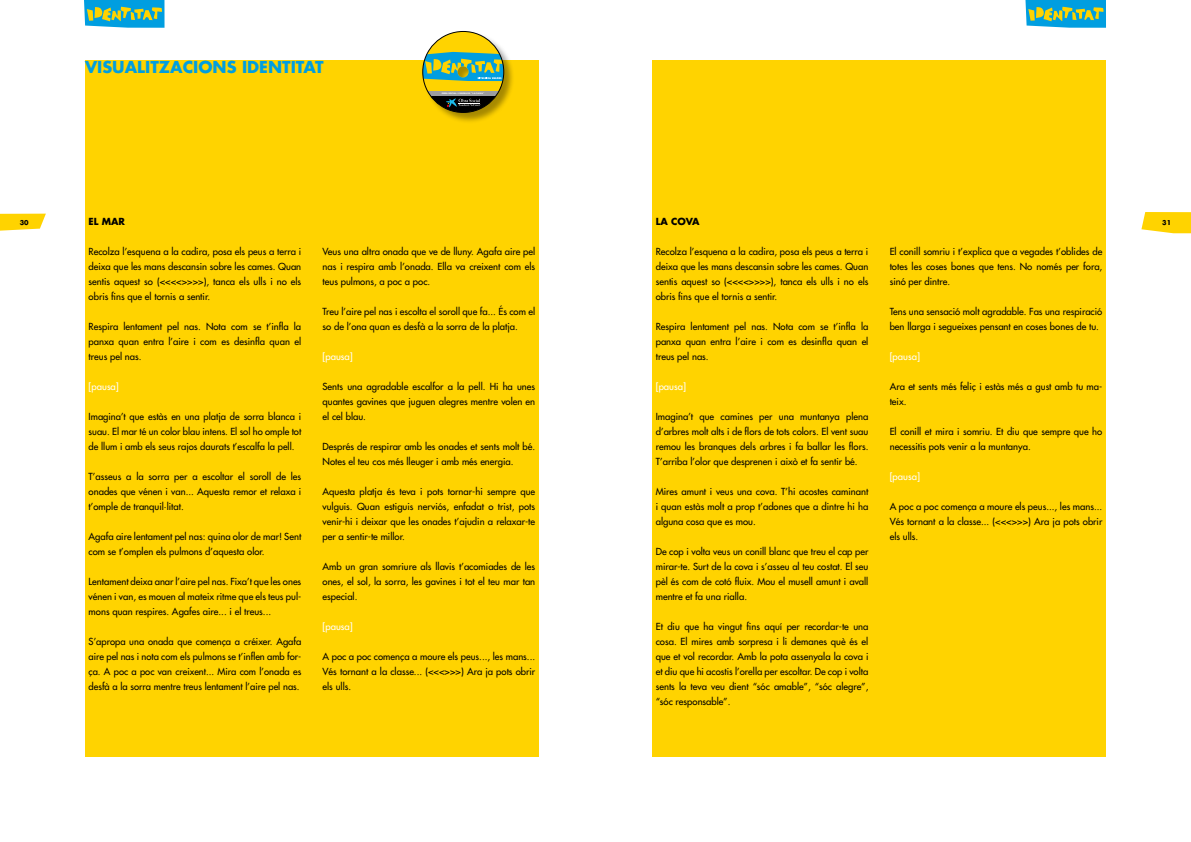
<style>
.page{position:relative;width:1191px;height:842px;background:#fff}
.page>*{position:absolute;margin:0;border:0;box-sizing:border-box;transform-origin:0 0}
.t1{font:700 16px "Futura LT";color:#009ee0}
.t2{font:9.5px/15px "Futura LT";color:#000;text-align:justify}
.t3{font:9.5px "Futura LT";color:#fff}
.t4{font:700 9.5px "Futura LT";color:#000}
.t5{font:700 6.5px "Futura LT";color:#000}
.t6{font:900 2px "Univers";color:#fff}
</style>
<div class="page">
<svg style="left:0;top:214px;width:46px;height:17px"></svg>
<svg style="left:1141px;top:212px;width:50px;height:21px"></svg>
<div style="left:652px;top:60px;width:454px;height:697px;background:#ffd300"></div>
<svg style="left:1025px;top:0;width:81px;height:28px;background:#44aeaf"></svg>
<div style="left:85px;top:60px;width:454px;height:697px;background:#ffd300"></div>
<svg style="left:84px;top:0;width:80px;height:28px;background:#43adae"></svg>
<div style="left:423px;top:32px;width:96px;height:96px;background:#000;opacity:.35"></div>
<svg style="left:423px;top:31px;width:80px;height:81px"></svg>
<div style="left:422px;top:31px;width:82px;height:82px;border:1px solid #000;border-radius:50%"></div>
<h1 class="t1" style="left:85px;top:56px;width:240px">VISUALITZACIONS IDENTITAT</h1>
<p class="t6" style="left:442px;top:92px;width:44px">OBRA SOCIAL. L’ÀNIMA DE “LA CAIXA”</p>
<p class="t5" style="left:20px;top:218px;width:10px">30</p>
<p class="t4" style="left:89px;top:215px;width:38px">EL MAR</p>
<p class="t2" style="left:89px;top:244px;width:214px">Recolza l’esquena a la cadira, posa els peus a terra i deixa que les mans descansin sobre les cames. Quan sentis aquest so (&lt;&lt;&lt;&lt;&gt;&gt;&gt;&gt;), tanca els ulls i no els obris fins que el tornis a sentir.</p>
<p class="t2" style="left:89px;top:319px;width:214px">Respira lentament pel nas. Nota com se t’infla la panxa quan entra l’aire i com es desinfla quan el treus pel nas.</p>
<p class="t3" style="left:89px;top:380px;width:32px">[pausa]</p>
<p class="t2" style="left:89px;top:409px;width:214px">Imagina’t que estàs en una platja de sorra blanca i suau. El mar té un color blau intens. El sol ho omple tot de llum i amb els seus rajos daurats t’escalfa la pell.</p>
<p class="t2" style="left:89px;top:469px;width:214px">T’asseus a la sorra per a escoltar el soroll de les onades que vénen i van... Aquesta remor et relaxa i t’omple de tranquil·litat.</p>
<p class="t2" style="left:89px;top:529px;width:214px">Agafa aire lentament pel nas: quina olor de mar! Sent com se t’omplen els pulmons d’aquesta olor.</p>
<p class="t2" style="left:89px;top:574px;width:214px">Lentament deixa anar l’aire pel nas. Fixa’t que les ones vénen i van, es mouen al mateix ritme que els teus pul&shy;mons quan respires. Agafes aire... i el treus...</p>
<p class="t2" style="left:89px;top:634px;width:214px">S’apropa una onada que comença a créixer. Agafa aire pel nas i nota com els pulmons se t’inflen amb for&shy;ça. A poc a poc van creixent... Mira com l’onada es desfà a la sorra mentre treus lentament l’aire pel nas.</p>
<p class="t2" style="left:322px;top:244px;width:214px">Veus una altra onada que ve de lluny. Agafa aire pel nas i respira amb l’onada. Ella va creixent com els teus pulmons, a poc a poc.</p>
<p class="t2" style="left:322px;top:304px;width:214px">Treu l’aire pel nas i escolta el soroll que fa... És com el so de l’ona quan es desfà a la sorra de la platja.</p>
<p class="t3" style="left:322px;top:350px;width:32px">[pausa]</p>
<p class="t2" style="left:322px;top:379px;width:214px">Sents una agradable escalfor a la pell. Hi ha unes quantes gavines que juguen alegres mentre volen en el cel blau.</p>
<p class="t2" style="left:322px;top:439px;width:214px">Després de respirar amb les onades et sents molt bé.<br>Notes el teu cos més lleuger i amb més energia.</p>
<p class="t2" style="left:322px;top:484px;width:214px">Aquesta platja és teva i pots tornar-hi sempre que vulguis. Quan estiguis nerviós, enfadat o trist, pots venir-hi i deixar que les onades t’ajudin a relaxar-te per a sentir-te millor.</p>
<p class="t2" style="left:322px;top:559px;width:214px">Amb un gran somriure als llavis t’acomiades de les ones, el sol, la sorra, les gavines i tot el teu mar tan especial.</p>
<p class="t3" style="left:322px;top:620px;width:32px">[pausa]</p>
<p class="t2" style="left:322px;top:649px;width:214px">A poc a poc comença a moure els peus..., les mans...<br>Vés tornant a la classe... (&lt;&lt;&lt;&gt;&gt;&gt;) Ara ja pots obrir els ulls.</p>
<p class="t4" style="left:656px;top:215px;width:45px">LA COVA</p>
<p class="t5" style="left:1162px;top:218px;width:10px">31</p>
<p class="t2" style="left:656px;top:244px;width:214px">Recolza l’esquena a la cadira, posa els peus a terra i deixa que les mans descansin sobre les cames. Quan sentis aquest so (&lt;&lt;&lt;&lt;&gt;&gt;&gt;&gt;), tanca els ulls i no els obris fins que el tornis a sentir.</p>
<p class="t2" style="left:656px;top:319px;width:214px">Respira lentament pel nas. Nota com se t’infla la panxa quan entra l’aire i com es desinfla quan el treus pel nas.</p>
<p class="t3" style="left:656px;top:380px;width:32px">[pausa]</p>
<p class="t2" style="left:656px;top:409px;width:214px">Imagina’t que camines per una muntanya plena d’arbres molt alts i de flors de tots colors. El vent suau remou les branques dels arbres i fa ballar les flors.<br>T’arriba l’olor que desprenen i això et fa sentir bé.</p>
<p class="t2" style="left:656px;top:484px;width:214px">Mires amunt i veus una cova. T’hi acostes caminant i quan estàs molt a prop t’adones que a dintre hi ha alguna cosa que es mou.</p>
<p class="t2" style="left:656px;top:544px;width:214px">De cop i volta veus un conill blanc que treu el cap per mirar-te. Surt de la cova i s’asseu al teu costat. El seu pèl és com de cotó fluix. Mou el musell amunt i avall mentre et fa una rialla.</p>
<p class="t2" style="left:656px;top:619px;width:214px">Et diu que ha vingut fins aquí per recordar-te una cosa. El mires amb sorpresa i li demanes què és el que et vol recordar. Amb la pota assenyala la cova i et diu que hi acostis l’orella per escoltar. De cop i volta sents la teva veu dient “sóc amable”, “sóc alegre”, “sóc responsable”.</p>
<p class="t2" style="left:889px;top:244px;width:214px">El conill somriu i t’explica que a vegades t’oblides de totes les coses bones que tens. No només per fora, sinó per dintre.</p>
<p class="t2" style="left:889px;top:304px;width:214px">Tens una sensació molt agradable. Fas una respiració ben llarga i segueixes pensant en coses bones de tu.</p>
<p class="t3" style="left:889px;top:350px;width:32px">[pausa]</p>
<p class="t2" style="left:889px;top:379px;width:214px">Ara et sents més feliç i estàs més a gust amb tu ma&shy;teix.</p>
<p class="t2" style="left:889px;top:424px;width:214px">El conill et mira i somriu. Et diu que sempre que ho necessitis pots venir a la muntanya.</p>
<p class="t3" style="left:889px;top:470px;width:32px">[pausa]</p>
<p class="t2" style="left:889px;top:499px;width:214px">A poc a poc comença a moure els peus..., les mans...<br>Vés tornant a la classe... (&lt;&lt;&lt;&gt;&gt;&gt;) Ara ja pots obrir els ulls.</p>
</div>
